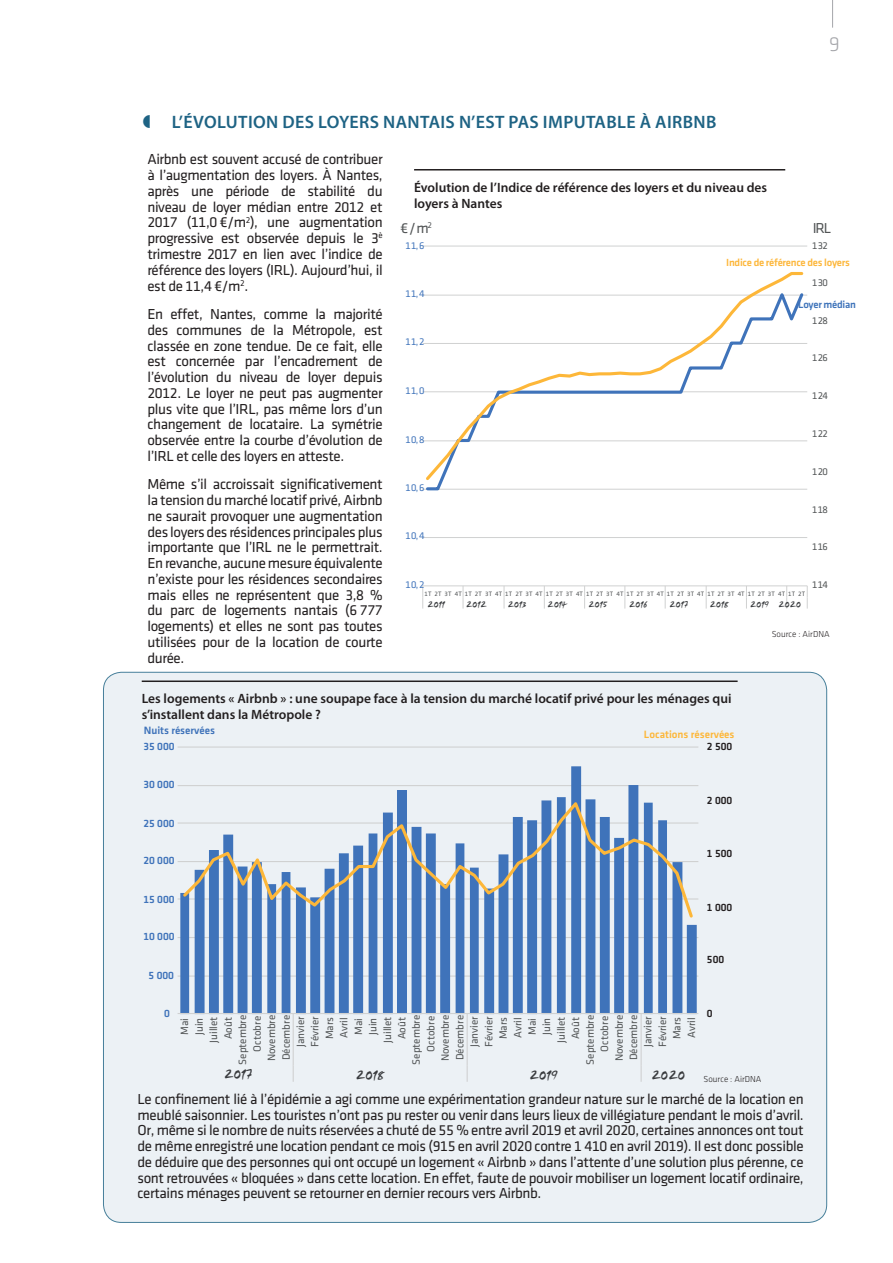
<style>
.page{position:relative;width:893px;height:1263px;background:#fff}
.page>*{position:absolute;margin:0;border:0;box-sizing:border-box;transform-origin:0 0}
.t1{font:300 21px "Klavika";color:#a5a6aa}
.t2{font:600 18px "Myriad Pro";letter-spacing:.02em;color:#1e6384}
.t3{font:15px/15.8px "Klavika Regular TF";letter-spacing:-.025em;color:#231f20;text-align:justify}
.t4{font:15px "Klavika Regular TF";color:#515455}
.t5{font:600 13.5px/16.2px "Myriad Pro";color:#231f20}
.t6{font:13.2px "WC Mano Negra Bta";color:#393b3e}
.t7{font:10.95px/14.5px "Klavika Regular TF";color:#515455;text-align:right}
.t8{font:10.95px "Klavika Medium TF";color:#3f73ba}
.t9{font:10.95px "Klavika Medium TF";color:#231f20}
.t10{font:10.95px "Klavika Medium TF";color:#fdb739}
.t11{font:10.65px "Klavika Medium TF";letter-spacing:-.025em;color:#fdb73b}
.t12{font:10.65px "Klavika Medium TF";letter-spacing:-.025em;color:#3f74ba}
.t13{font:10.2px "Klavika Regular TF";letter-spacing:.03em;color:#3f73ba}
.t14{font:10.2px "Klavika Regular TF";letter-spacing:-.025em;color:#515455}
.t15{font:300 9px "Klavika";color:#231f20}
.t16{font:8.85px "WC Mano Negra Bta";color:#393b3e}
.t17{font:6.6px "Klavika Regular TF";letter-spacing:.03em;color:#515455}
</style>
<div class="page">
<div style="left:103px;top:672px;width:724px;height:550px;background:#e8eff3;border-radius:18px"></div>
<hr style="left:414px;top:169px;width:371px;height:1px;background:#231f20">
<hr style="left:178px;top:975px;width:520px;height:2px;background:#d0d1d1">
<hr style="left:178px;top:937px;width:520px;height:1px;background:#d0d1d1">
<hr style="left:178px;top:898px;width:520px;height:1px;background:#d0d1d1">
<hr style="left:178px;top:861px;width:520px;height:1px;background:#d0d1d1">
<hr style="left:178px;top:822px;width:520px;height:1px;background:#d0d1d1">
<hr style="left:178px;top:785px;width:520px;height:1px;background:#d0d1d1">
<hr style="left:178px;top:746px;width:520px;height:2px;background:#d0d1d1">
<svg style="left:180px;top:766px;width:517px;height:247px"></svg>
<hr style="left:178px;top:1013px;width:520px;height:1px;background:#d0d1d1">
<hr style="left:293px;top:1013px;width:1px;height:52px;background:#d0d1d1">
<hr style="left:467px;top:1013px;width:1px;height:52px;background:#d0d1d1">
<hr style="left:641px;top:1013px;width:1px;height:52px;background:#d0d1d1">
<svg style="left:293px;top:1065px;width:1px;height:17px"></svg>
<svg style="left:467px;top:1065px;width:1px;height:17px"></svg>
<svg style="left:641px;top:1065px;width:1px;height:17px"></svg>
<svg style="left:180px;top:798px;width:515px;height:122px"></svg>
<hr style="left:142px;top:680px;width:596px;height:2px;background:#231f20">
<hr style="left:423px;top:537px;width:384px;height:1px;background:#d0d1d1">
<hr style="left:423px;top:489px;width:384px;height:1px;background:#d0d1d1">
<hr style="left:423px;top:440px;width:384px;height:1px;background:#d0d1d1">
<hr style="left:423px;top:391px;width:384px;height:1px;background:#d0d1d1">
<hr style="left:423px;top:343px;width:384px;height:1px;background:#d0d1d1">
<hr style="left:423px;top:295px;width:384px;height:1px;background:#d0d1d1">
<hr style="left:423px;top:246px;width:384px;height:1px;background:#d0d1d1">
<hr style="left:423px;top:585px;width:384px;height:1px;background:#d0d1d1">
<svg style="left:422px;top:586px;width:1px;height:23px"></svg>
<svg style="left:463px;top:586px;width:1px;height:23px"></svg>
<svg style="left:504px;top:586px;width:1px;height:23px"></svg>
<svg style="left:544px;top:586px;width:1px;height:23px"></svg>
<svg style="left:584px;top:586px;width:1px;height:23px"></svg>
<svg style="left:624px;top:586px;width:1px;height:23px"></svg>
<svg style="left:665px;top:586px;width:1px;height:23px"></svg>
<svg style="left:706px;top:586px;width:1px;height:23px"></svg>
<svg style="left:746px;top:586px;width:1px;height:23px"></svg>
<svg style="left:786px;top:586px;width:1px;height:23px"></svg>
<svg style="left:807px;top:586px;width:1px;height:23px"></svg>
<svg style="left:424px;top:294px;width:382px;height:197px"></svg>
<svg style="left:423px;top:272px;width:382px;height:211px"></svg>
<svg style="left:832px;top:0;width:1px;height:28px"></svg>
<p class="t2" style="left:172px;top:111px;width:546px">L’ÉVOLUTION DES LOYERS NANTAIS N’EST PAS IMPUTABLE À AIRBNB</p>
<h1 class="t1" style="left:829px;top:33px;width:12px">9</h1>
<p class="t3" style="left:147px;top:152px;width:237px">Airbnb est souvent accusé de contribuer à l’augmentation des loyers. À Nantes, après une période de stabilité du niveau de loyer médian entre 2012 et 2017 (11,0 €/m<sup>2</sup>), une augmentation progressive est observée depuis le 3<sup>è </sup>trimestre 2017 en lien avec l’indice de référence des loyers (IRL). Aujourd’hui, il est de 11,4 €/m<sup>2</sup>.</p>
<p class="t3" style="left:147px;top:306px;width:237px">En effet, Nantes, comme la majorité des communes de la Métropole, est classée en zone tendue. De ce fait, elle est concernée par l’encadrement de l’évolution du niveau de loyer depuis 2012. Le loyer ne peut pas augmenter plus vite que l’IRL, pas même lors d’un changement de locataire. La symétrie observée entre la courbe d’évolution de l’IRL et celle des loyers en atteste.</p>
<p class="t3" style="left:147px;top:477px;width:237px">Même s’il accroissait significativement la tension du marché locatif privé, Airbnb ne saurait provoquer une augmentation des loyers des résidences principales plus importante que l’IRL ne le permettrait.<br>En revanche, aucune mesure équivalente n’existe pour les résidences secondaires mais elles ne représentent que 3,8 % du parc de logements nantais (6 777 logements) et elles ne sont pas toutes utilisées pour de la location de courte durée.</p>
<p class="t5" style="left:414px;top:179px;width:355px">Évolution de l’Indice de référence des loyers et du niveau des loyers à Nantes</p>
<p class="t4" style="left:400px;top:220px;width:33px">€ / m<sup>2</sup></p>
<p class="t4" style="left:813px;top:220px;width:20px">IRL</p>
<p class="t13" style="left:405px;top:240px;width:21px">11,6</p>
<p class="t13" style="left:405px;top:288px;width:21px">11,4</p>
<p class="t13" style="left:405px;top:337px;width:21px">11,2</p>
<p class="t13" style="left:405px;top:386px;width:21px">11,0</p>
<p class="t13" style="left:405px;top:434px;width:21px">10,8</p>
<p class="t13" style="left:405px;top:482px;width:21px">10,6</p>
<p class="t13" style="left:405px;top:531px;width:21px">10,4</p>
<p class="t14" style="left:812px;top:240px;width:17px">132</p>
<p class="t11" style="left:726px;top:257px;width:125px">Indice de référence des loyers</p>
<p class="t14" style="left:812px;top:277px;width:17px">130</p>
<p class="t12" style="left:798px;top:299px;width:59px">Loyer médian</p>
<p class="t14" style="left:812px;top:315px;width:17px">128</p>
<p class="t14" style="left:812px;top:353px;width:17px">126</p>
<p class="t14" style="left:812px;top:391px;width:17px">124</p>
<p class="t14" style="left:812px;top:428px;width:17px">122</p>
<p class="t14" style="left:812px;top:466px;width:17px">120</p>
<p class="t14" style="left:812px;top:504px;width:17px">118</p>
<p class="t14" style="left:812px;top:542px;width:17px">116</p>
<p class="t13" style="left:405px;top:580px;width:21px">10,2</p>
<p class="t14" style="left:812px;top:580px;width:17px">114</p>
<p class="t17" style="left:424px;top:590px;width:382px">1T 2T 3T 4T 1T 2T 3T 4T 1T 2T 3T 4T 1T 2T 3T 4T 1T 2T 3T 4T 1T 2T 3T 4T 1T 2T 3T 4T 1T 2T 3T 4T 1T 2T 3T 4T 1T 2T</p>
<p class="t16" style="left:427px;top:598px;width:19px">2011</p>
<p class="t16" style="left:466px;top:598px;width:22px">2012</p>
<p class="t16" style="left:508px;top:598px;width:20px">2013</p>
<p class="t16" style="left:548px;top:598px;width:21px">2014</p>
<p class="t16" style="left:588px;top:598px;width:20px">2015</p>
<p class="t16" style="left:629px;top:598px;width:20px">2016</p>
<p class="t16" style="left:669px;top:598px;width:20px">2017</p>
<p class="t16" style="left:710px;top:598px;width:20px">2018</p>
<p class="t16" style="left:750px;top:598px;width:52px">2019 2020</p>
<p class="t15" style="left:772px;top:629px;width:60px">Source : AirDNA</p>
<p class="t5" style="left:142px;top:690px;width:591px">Les logements « Airbnb » : une soupape face à la tension du marché locatif privé pour les ménages qui s’installent dans la Métropole ?</p>
<p class="t8" style="left:144px;top:724px;width:73px">Nuits réservées</p>
<p class="t10" style="left:644px;top:728px;width:92px">Locations réservées</p>
<p class="t8" style="left:143px;top:740px;width:33px">35 000</p>
<p class="t8" style="left:143px;top:779px;width:33px">30 000</p>
<p class="t8" style="left:143px;top:817px;width:33px">25 000</p>
<p class="t8" style="left:143px;top:855px;width:33px">20 000</p>
<p class="t8" style="left:143px;top:893px;width:33px">15 000</p>
<p class="t8" style="left:143px;top:931px;width:33px">10 000</p>
<p class="t8" style="left:149px;top:969px;width:27px">5 000</p>
<p class="t9" style="left:707px;top:740px;width:27px">2 500</p>
<p class="t9" style="left:707px;top:794px;width:27px">2 000</p>
<p class="t9" style="left:707px;top:847px;width:27px">1 500</p>
<p class="t9" style="left:707px;top:901px;width:27px">1 000</p>
<p class="t9" style="left:707px;top:954px;width:19px">500</p>
<p class="t8" style="left:164px;top:1008px;width:7px">0</p>
<p class="t7" style="left:178px;top:1065px;width:51px;rotate:-90deg">Mai<br>Juin<br>Juillet<br>Août<br>Septembre<br>Octobre<br>Novembre<br>Décembre<br>Janvier<br>Février<br>Mars<br>Avril<br>Mai<br>Juin<br>Juillet<br>Août<br>Septembre<br>Octobre<br>Novembre<br>Décembre<br>Janvier<br>Février<br>Mars<br>Avril<br>Mai<br>Juin<br>Juillet<br>Août<br>Septembre<br>Octobre<br>Novembre<br>Décembre<br>Janvier<br>Février<br>Mars<br>Avril</p>
<p class="t6" style="left:356px;top:1067px;width:30px">2018</p>
<p class="t6" style="left:530px;top:1067px;width:30px">2019</p>
<p class="t6" style="left:651px;top:1067px;width:36px">2020</p>
<p class="t6" style="left:224px;top:1066px;width:29px">2017</p>
<p class="t9" style="left:707px;top:1008px;width:7px">0</p>
<p class="t15" style="left:703px;top:1074px;width:60px">Source : AirDNA</p>
<p class="t3" style="left:137px;top:1091px;width:668px">Le confinement lié à l’épidémie a agi comme une expérimentation grandeur nature sur le marché de la location en meublé saisonnier. Les touristes n’ont pas pu rester ou venir dans leurs lieux de villégiature pendant le mois d’avril.<br>Or, même si le nombre de nuits réservées a chuté de 55 % entre avril 2019 et avril 2020, certaines annonces ont tout de même enregistré une location pendant ce mois (915 en avril 2020 contre 1 410 en avril 2019). Il est donc possible de déduire que des personnes qui ont occupé un logement « Airbnb » dans l’attente d’une solution plus pérenne, ce sont retrouvées « bloquées » dans cette location. En effet, faute de pouvoir mobiliser un logement locatif ordinaire, certains ménages peuvent se retourner en dernier recours vers Airbnb.</p>
</div>
